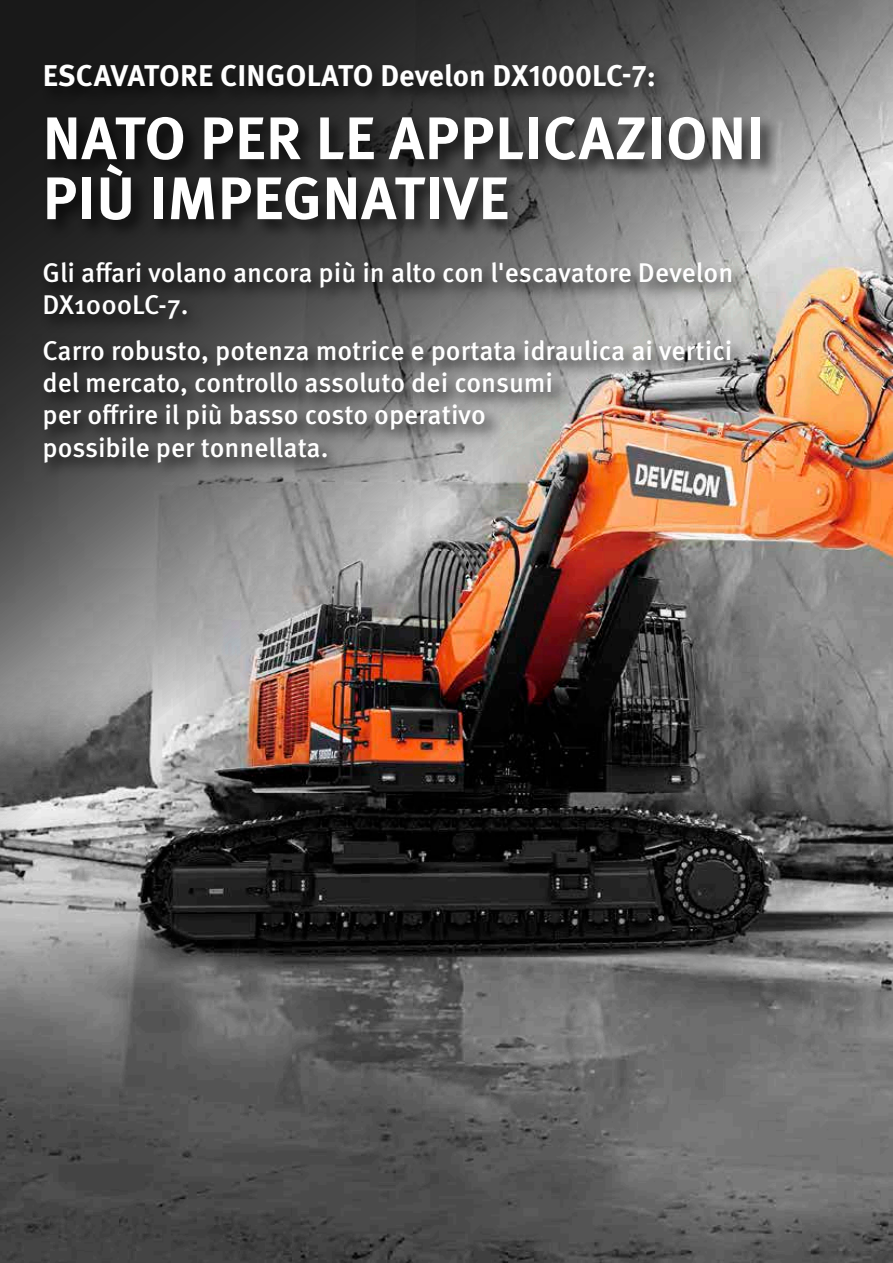
<style>
.page{position:relative;width:893px;height:1263px;background:#fff}
.page>*{position:absolute;margin:0;border:0;box-sizing:border-box;transform-origin:0 0}
.t1{font:700 60px/60px "Meta Pro";letter-spacing:.01em;color:#fff}
.t2{font:700 30px "Meta Pro";color:#fff}
.t3{font:500 27px/32.4px "Meta Pro";color:#fff}
</style>
<div class="page">
<img style="left:0;top:851px;width:893px;height:412px">
<img style="left:0;top:0;width:893px;height:851px">
<div style="left:41px;top:61px;width:738px;height:177px;background:#000;opacity:.75"></div>
<div style="left:40px;top:259px;width:710px;height:221px;background:#000;opacity:.75"></div>
<p class="t2" style="left:43px;top:53px;width:615px">ESCAVATORE CINGOLATO Develon DX1000LC-7:</p>
<h1 class="t1" style="left:43px;top:104px;width:723px">NATO PER LE APPLICAZIONI<br>PIÙ IMPEGNATIVE</h1>
<p class="t3" style="left:43px;top:255px;width:692px">Gli affari volano ancora più in alto con l'escavatore Develon<br>DX1000LC-7.</p>
<p class="t3" style="left:43px;top:332px;width:691px">Carro robusto, potenza motrice e portata idraulica ai vertici del mercato, controllo assoluto dei consumi<br>per offrire il più basso costo operativo<br>possibile per tonnellata.</p>
</div>
